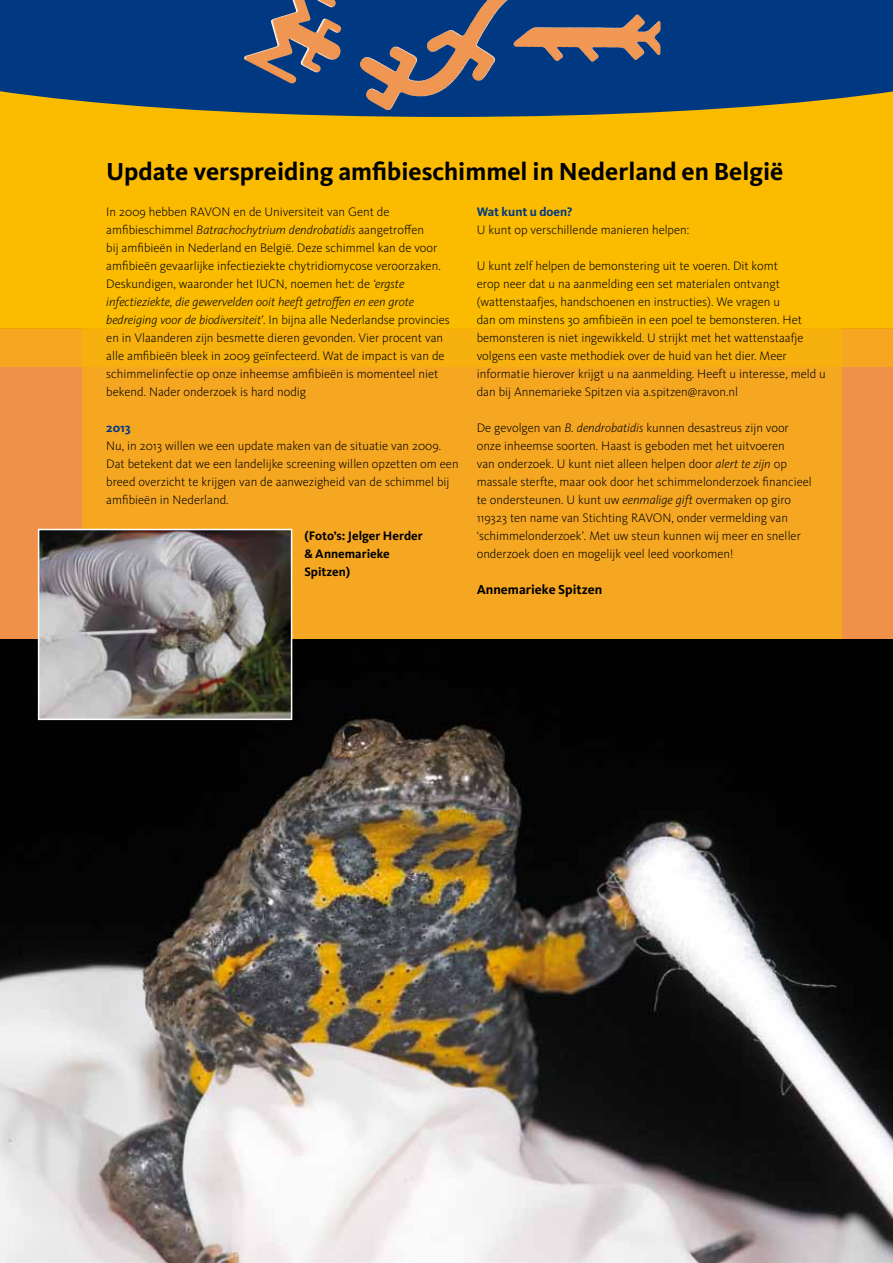
<style>
.page{position:relative;width:893px;height:1263px;background:#fff}
.page>*{position:absolute;margin:0;border:0;box-sizing:border-box;transform-origin:0 0}
.t1{font:700 25.5px "Kievit OT";color:#000}
.t2{font:700 13.5px "Kievit OT";color:#000}
.t3{font:300 12.75px/18px "Kievit OT";color:#000}
.t4{font:700 12.75px/18px "Kievit OT";color:#000}
.t5{font:700 12.75px "Kievit OT";color:#003882}
.s1{font-style:italic}
</style>
<div class="page">
<div style="left:0;top:72px;width:893px;height:257px;background:#fabb00"></div>
<div style="left:0;top:329px;width:893px;height:310px;background:#f0914a"></div>
<svg style="left:0;top:11px;width:893px;height:106px;background:#294b73"></svg>
<div style="left:83px;top:328px;width:759px;height:311px;background:#f5a722"></div>
<svg style="left:0;top:329px;width:893px;height:38px;background:#f6af11"></svg>
<div style="left:0;top:0;width:893px;height:11px;background:#003882"></div>
<img style="left:286px;top:0;width:50px;height:15px">
<img style="left:427px;top:0;width:61px;height:46px">
<img style="left:516px;top:15px;width:121px;height:26px">
<img style="left:0;top:639px;width:893px;height:624px">
<img style="left:41px;top:532px;width:248px;height:185px">
<div style="left:38px;top:529px;width:254px;height:191px;border:2px solid #fff"></div>
<h1 class="t1" style="left:106px;top:156px;width:679px">Update verspreiding amfibieschimmel in Nederland en België</h1>
<p class="t3" style="left:106px;top:203px;width:345px">In 2009 hebben RAVON en de Universiteit van Gent de amfibieschimmel <span class="s1">Batrachochytrium dendrobatidis</span> aangetroffen<br>bij amfibieën in Nederland en België. Deze schimmel kan de voor amfibieën gevaarlijke infectieziekte chytridiomycose veroorzaken.<br>Deskundigen, waaronder het IUCN, noemen het: de <span class="s1">‘ergste infectieziekte, die gewervelden ooit heeft getroffen en een grote bedreiging voor de biodiversiteit’</span>. In bijna alle Nederlandse provincies en in Vlaanderen zijn besmette dieren gevonden. Vier procent van alle amfibieën bleek in 2009 geïnfecteerd. Wat de impact is van de schimmelinfectie op onze inheemse amfibieën is momenteel niet bekend. Nader onderzoek is hard nodig</p>
<p class="t5" style="left:106px;top:420px;width:26px">2013</p>
<p class="t3" style="left:106px;top:437px;width:354px">Nu, in 2013 willen we een update maken van de situatie van 2009.<br>Dat betekent dat we een landelijke screening willen opzetten om een breed overzicht te krijgen van de aanwezigheid van de schimmel bij amfibieën in Nederland.</p>
<p class="t5" style="left:477px;top:204px;width:97px">Wat kunt u doen?</p>
<p class="t3" style="left:477px;top:221px;width:214px">U kunt op verschillende manieren helpen:</p>
<p class="t3" style="left:477px;top:257px;width:351px">U kunt zelf helpen de bemonstering uit te voeren. Dit komt<br>erop neer dat u na aanmelding een set materialen ontvangt (wattenstaafjes, handschoenen en instructies). We vragen u<br>dan om minstens 30 amfibieën in een poel te bemonsteren. Het bemonsteren is niet ingewikkeld. U strijkt met het wattenstaafje volgens een vaste methodiek over de huid van het dier. Meer informatie hierover krijgt u na aanmelding. Heeft u interesse, meld u dan bij Annemarieke Spitzen via a.spitzen@ravon.nl</p>
<p class="t3" style="left:477px;top:419px;width:337px">De gevolgen van <span class="s1">B. dendrobatidis</span> kunnen desastreus zijn voor onze inheemse soorten. Haast is geboden met het uitvoeren<br>van onderzoek. U kunt niet alleen helpen door <span class="s1">alert te zijn</span> op massale sterfte, maar ook door het schimmelonderzoek financieel te ondersteunen. U kunt uw <span class="s1">eenmalige gift</span> overmaken op giro 119323 ten name van Stichting RAVON, onder vermelding van ‘schimmelonderzoek’. Met uw steun kunnen wij meer en sneller onderzoek doen en mogelijk veel leed voorkomen!</p>
<p class="t2" style="left:477px;top:581px;width:127px">Annemarieke Spitzen</p>
<p class="t4" style="left:304px;top:527px;width:120px">(Foto’s: Jelger Herder &amp; Annemarieke<br>Spitzen)</p>
</div>
